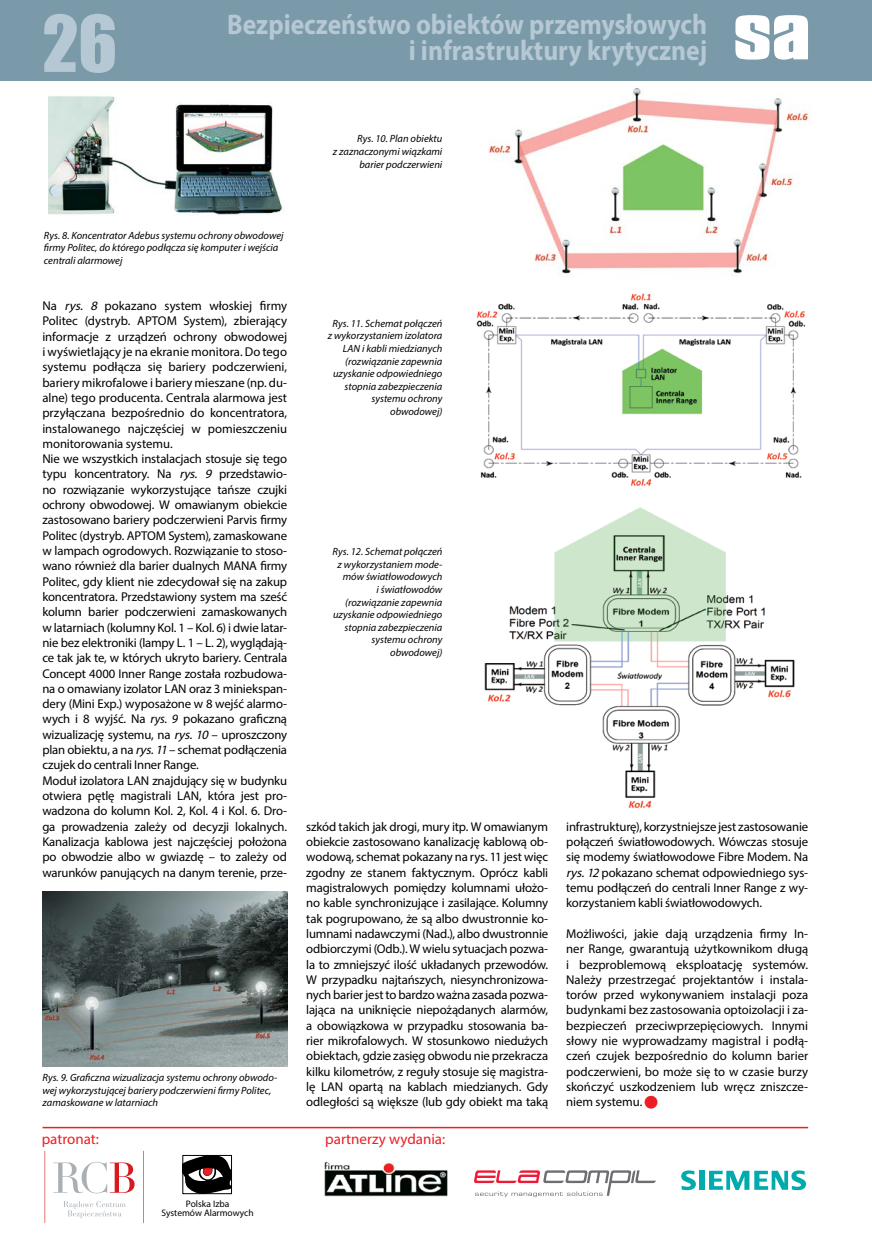
<style>
.page{position:relative;width:872px;height:1251px;background:#fff}
.page>*{position:absolute;margin:0;border:0;box-sizing:border-box;transform-origin:0 0}
.t1{font:72px "Impact";color:#b5c8d3}
.t2{font:700 28.5px "Myriad Pro";color:#b5c8d3;scale:.9 1}
.t3{font:15px "Myriad Pro";color:#ed1d24}
.t4{font:12.75px/15.3px "Myriad Pro";letter-spacing:-.01em;color:#000;text-align:justify}
.t5{font:italic 10.5px/12.6px "Myriad Pro";color:#000;text-align:right}
.t6{font:9.45px/9.4px "Myriad Pro";color:#000;text-align:center}
.s1{font-style:italic}
.s2{color:#ed1d24}
</style>
<div class="page">
<div style="left:0;top:0;width:872px;height:81px;background:#7b9aa9"></div>
<svg style="left:735px;top:15px;width:73px;height:45px"></svg>
<hr style="left:43px;top:1126px;width:765px;height:2px;background:#ed1d24">
<img style="left:324px;top:1162px;width:124px;height:35px">
<svg style="left:474px;top:1170px;width:182px;height:26px"></svg>
<svg style="left:681px;top:1170px;width:15px;height:19px"></svg>
<div style="left:699px;top:1170px;width:5px;height:19px;background:#00aaad"></div>
<svg style="left:709px;top:1170px;width:97px;height:19px"></svg>
<hr style="left:143px;top:1150px;width:1px;height:72px;background:#d71920">
<hr style="left:45px;top:1150px;width:1px;height:72px;background:#d71920">
<svg style="left:63px;top:1201px;width:63px;height:16px"></svg>
<svg style="left:53px;top:1161px;width:82px;height:32px"></svg>
<svg style="left:184px;top:1156px;width:46px;height:35px"></svg>
<div style="left:182px;top:1154px;width:50px;height:39px;border:1px solid #000"></div>
<img style="left:48px;top:96px;width:236px;height:120px">
<img style="left:488px;top:88px;width:320px;height:189px">
<img style="left:476px;top:293px;width:330px;height:193px">
<img style="left:484px;top:507px;width:311px;height:301px">
<img style="left:43px;top:891px;width:244px;height:175px">
<h1 class="t1" style="left:42px;top:-12px;width:76px">26</h1>
<h2 class="t2" style="left:227px;top:6px;width:535px">Bezpieczeństwo obiektów przemysłowych</h2>
<h2 class="t2" style="left:409px;top:31px;width:333px">i infrastruktury krytycznej</h2>
<p class="t5" style="left:333px;top:132px;width:111px">Rys. 10. Plan obiektu<br>z zaznaczonymi wiązkami barier podczerwieni</p>
<p class="t5" style="left:44px;top:228px;width:241px;text-align:left">Rys. 8. Koncentrator Adebus systemu ochrony obwodowej firmy Politec, do którego podłącza się komputer i wejścia centrali alarmowej</p>
<p class="t4" style="left:42px;top:298px;width:246px;text-align:left">Na <span class="s1">rys. 8</span> pokazano system włoskiej firmy Politec (dystryb. APTOM System), zbierający informacje z urządzeń ochrony obwodowej i wyświetlający je na ekranie monitora. Do tego systemu podłącza się bariery podczerwieni, bariery mikrofalowe i bariery mieszane (np. du&shy;alne) tego producenta. Centrala alarmowa jest przyłączana bezpośrednio do koncentratora, instalowanego najczęściej w pomieszczeniu monitorowania systemu.<br>Nie we wszystkich instalacjach stosuje się tego typu koncentratory. Na <span class="s1">rys. 9</span> przedstawio&shy;no rozwiązanie wykorzystujące tańsze czujki ochrony obwodowej. W omawianym obiekcie zastosowano bariery podczerwieni Parvis firmy Politec (dystryb. APTOM System), zamaskowane w lampach ogrodowych. Rozwiązanie to stoso&shy;wano również dla barier dualnych MANA firmy Politec, gdy klient nie zdecydował się na zakup koncentratora. Przedstawiony system ma sześć kolumn barier podczerwieni zamaskowanych w latarniach (kolumny Kol. 1 – Kol. 6) i dwie latar&shy;nie bez elektroniki (lampy L. 1 – L. 2), wyglądają&shy;ce tak jak te, w których ukryto bariery. Centrala Concept 4000 Inner Range została rozbudowa&shy;na o omawiany izolator LAN oraz 3 miniekspan&shy;dery (Mini Exp.) wyposażone w 8 wejść alarmo&shy;wych i 8 wyjść. Na <span class="s1">rys. 9</span> pokazano graficzną wizualizację systemu, na <span class="s1">rys.10</span>– uproszczony plan obiektu, a na <span class="s1">rys.11</span>– schemat podłączenia czujek do centrali Inner Range.<br>Moduł izolatora LAN znajdujący się w budynku otwiera pętlę magistrali LAN, która jest pro&shy;wadzona do kolumn Kol. 2, Kol. 4 i Kol. 6. Dro&shy;ga prowadzenia zależy od decyzji lokalnych.<br>Kanalizacja kablowa jest najczęściej położona po obwodzie albo w gwiazdę – to zależy od warunków panujących na danym terenie, prze-</p>
<p class="t5" style="left:43px;top:1070px;width:236px;text-align:left">Rys. 9. Graficzna wizualizacja systemu ochrony obwodo&shy;wej wykorzystującej bariery podczerwieni firmy Politec, zamaskowane w latarniach</p>
<p class="t3" style="left:42px;top:1129px;width:59px">patronat:</p>
<p class="t5" style="left:328px;top:317px;width:116px">Rys. 11. Schemat połączeń z wykorzystaniem izolatora<br>LAN i kabli miedzianych (rozwiązanie zapewnia uzyskanie odpowiedniego stopnia zabezpieczenia systemu ochrony obwodowej)</p>
<p class="t5" style="left:332px;top:545px;width:111px">Rys. 12. Schemat połączeń z wykorzystaniem mode&shy;mów światłowodowych<br>i światłowodów (rozwiązanie zapewnia uzyskanie odpowiedniego stopnia zabezpieczenia systemu ochrony obwodowej)</p>
<p class="t4" style="left:306px;top:818px;width:243px">szkód takich jak drogi, mury itp. W omawianym obiekcie zastosowano kanalizację kablową ob&shy;wodową, schemat pokazany na rys. 11 jest więc zgodny ze stanem faktycznym. Oprócz kabli magistralowych pomiędzy kolumnami ułożo&shy;no kable synchronizujące i zasilające. Kolumny tak pogrupowano, że są albo dwustronnie ko&shy;lumnami nadawczymi (Nad.), albo dwustronnie odbiorczymi (Odb.). W wielu sytuacjach pozwa&shy;la to zmniejszyć ilość układanych przewodów.<br>W przypadku najtańszych, niesynchronizowa&shy;nych barier jest to bardzo ważna zasada pozwa&shy;lająca na uniknięcie niepożądanych alarmów, a obowiązkowa w przypadku stosowania ba&shy;rier mikrofalowych. W stosunkowo niedużych obiektach, gdzie zasięg obwodu nie przekracza kilku kilometrów, z reguły stosuje się magistra&shy;lę LAN opartą na kablach miedzianych. Gdy odległości są większe (lub gdy obiekt ma taką</p>
<p class="t4" style="left:566px;top:818px;width:243px">infrastrukturę), korzystniejsze jest zastosowanie połączeń światłowodowych. Wówczas stosuje się modemy światłowodowe Fibre Modem. Na <span class="s1">rys.12</span>pokazano schemat odpowiedniego sys&shy;temu podłączeń do centrali Inner Range z wy&shy;korzystaniem kabli światłowodowych.</p>
<p class="t4" style="left:566px;top:925px;width:243px">Możliwości, jakie dają urządzenia firmy In&shy;ner Range, gwarantują użytkownikom długą i bezproblemową eksploatację systemów.<br>Należy przestrzegać projektantów i instala&shy;torów przed wykonywaniem instalacji poza budynkami bez zastosowania optoizolacji i za&shy;bezpieczeń przeciwprzepięciowych. Innymi słowy nie wyprowadzamy magistral i podłą&shy;czeń czujek bezpośrednio do kolumn barier podczerwieni, bo może się to w czasie burzy skończyć uszkodzeniem lub wręcz zniszcze&shy;niem systemu. <span class="s2">■</span></p>
<p class="t3" style="left:325px;top:1129px;width:121px">partnerzy wydania:</p>
<p class="t6" style="left:162px;top:1198px;width:94px">Polska Izba<br>Systemów Alarmowych</p>
</div>
